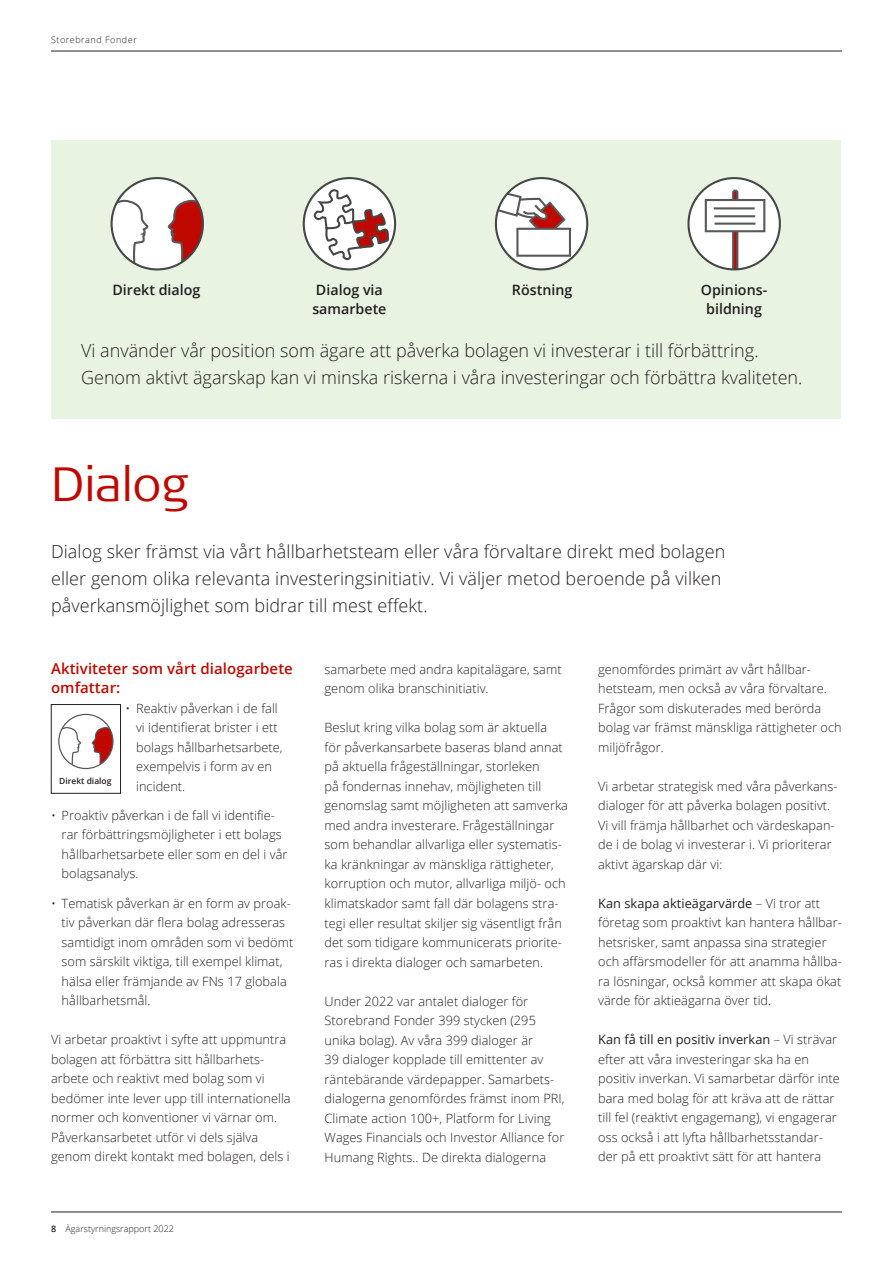
<style>
.page{position:relative;width:893px;height:1263px;background:#fff}
.page>*{position:absolute;margin:0;border:0;box-sizing:border-box;transform-origin:0 0}
.t1{font:300 48px "Signa Pro";letter-spacing:-.005em;color:#bf0900}
.Ingress{font:300 18px/27px "Open Sans";letter-spacing:.005em;color:#231f20}
.Mellanrubrik_1_10_13{font:600 15px/19.5px "Open Sans";letter-spacing:.005em;color:#bf0900}
.Mellanrubrik_2{font:600 14.25px/19px "Open Sans";color:#231f20;text-align:center}
.Brödtext_1_8_5_13{font:300 12.75px/19.5px "Open Sans";letter-spacing:.005em;color:#231f20}
.t2{font:300 9px "Open Sans";color:#231f20}
.t3{font:300 9px "Open Sans";letter-spacing:.06em;color:#231f20}
.Mellanrubrik_2-2{font:600 8.4px "Open Sans";color:#231f20}
.s1{font-weight:600}
.s2{font-weight:400}
</style>
<div class="page">
<hr style="left:51px;top:51px;width:791px;height:1px;background:#231f20">
<hr style="left:51px;top:1212px;width:791px;height:1px;background:#231f20">
<div style="left:51px;top:140px;width:789px;height:279px;background:#e8f3e1"></div>
<div style="left:496px;top:178px;width:91px;height:91px;background:#fff;border-radius:50%"></div>
<svg style="left:496px;top:190px;width:71px;height:50px"></svg>
<div style="left:516px;top:228px;width:55px;height:29px;background:#fff;border:2px solid #57585a"></div>
<div style="left:495px;top:177px;width:93px;height:93px;border:2px solid #474747;border-radius:50%"></div>
<div style="left:112px;top:178px;width:91px;height:91px;background:#fff;border-radius:50%"></div>
<svg style="left:168px;top:198px;width:35px;height:71px"></svg>
<svg style="left:112px;top:198px;width:36px;height:71px"></svg>
<div style="left:111px;top:177px;width:93px;height:93px;border:2px solid #474747;border-radius:50%"></div>
<svg style="left:304px;top:178px;width:91px;height:91px"></svg>
<div style="left:303px;top:177px;width:93px;height:93px;border:2px solid #474747;border-radius:50%"></div>
<svg style="left:314px;top:188px;width:77px;height:73px;background:#d5c4c3"></svg>
<div style="left:688px;top:178px;width:92px;height:91px;background:#fff;border-radius:50%"></div>
<svg style="left:732px;top:190px;width:6px;height:77px"></svg>
<div style="left:705px;top:199px;width:60px;height:33px;background:#fff;border:2px solid #57585a"></div>
<hr style="left:714px;top:207px;width:41px;height:2px;background:#57585a">
<hr style="left:714px;top:215px;width:41px;height:2px;background:#57585a">
<hr style="left:714px;top:223px;width:41px;height:2px;background:#57585a">
<div style="left:687px;top:177px;width:94px;height:93px;border:2px solid #474747;border-radius:50%"></div>
<svg style="left:92px;top:726px;width:21px;height:42px"></svg>
<svg style="left:59px;top:726px;width:22px;height:42px"></svg>
<div style="left:58px;top:714px;width:56px;height:55px;border:1px solid #57585a;border-radius:50%"></div>
<div style="left:51px;top:704px;width:70px;height:89px;border:1px solid #231f20"></div>
<p class="t3" style="left:51px;top:33px;width:87px">Storebrand Fonder</p>
<p class="Mellanrubrik_2" style="left:112px;top:280px;width:89px">Direkt dialog</p>
<p class="Mellanrubrik_2" style="left:316px;top:280px;width:68px">Dialog via</p>
<p class="Mellanrubrik_2" style="left:512px;top:280px;width:62px">Röstning</p>
<p class="Mellanrubrik_2" style="left:312px;top:299px;width:76px">samarbete</p>
<p class="Mellanrubrik_2" style="left:701px;top:280px;width:68px">Opinions&shy;bildning</p>
<p class="Ingress" style="left:81px;top:336px;width:723px">Vi använder vår position som ägare att påverka bolagen vi investerar i till förbättring.<br>Genom aktivt ägarskap kan vi minska riskerna i våra investeringar och förbättra kvaliteten.</p>
<h1 class="t1" style="left:51px;top:456px;width:139px">Dialog</h1>
<p class="Ingress" style="left:51px;top:538px;width:676px">Dialog sker främst via vårt hållbarhetsteam eller våra förvaltare direkt med bolagen eller genom olika relevanta investeringsinitiativ. Vi väljer metod beroende på vilken påverkansmöjlighet som bidrar till mest effekt.</p>
<p class="Mellanrubrik_1_10_13" style="left:51px;top:658px;width:243px">Aktiviteter som vårt dialogarbete omfattar:</p>
<p class="Brödtext_1_8_5_13" style="left:136px;top:698px;width:148px;text-indent:-11px">• Reaktiv påverkan i de fall vi identifierat brister i ett bolags hållbarhetsarbete, exempelvis i form av en incident.</p>
<p class="Brödtext_1_8_5_13" style="left:62px;top:805px;width:227px;text-indent:-11px">• Proaktiv påverkan i de fall vi identifie&shy;rar förbättringsmöjligheter i ett bolags hållbarhetsarbete eller som en del i vår bolagsanalys.</p>
<p class="Brödtext_1_8_5_13" style="left:62px;top:893px;width:233px;text-indent:-11px">• Tematisk påverkan är en form av proak&shy;tiv påverkan där flera bolag adresseras samtidigt inom områden som vi bedömt som särskilt viktiga, till exempel klimat, hälsa eller främjande av FNs 17 globala hållbarhetsmål.</p>
<p class="Brödtext_1_8_5_13" style="left:51px;top:1029px;width:241px">Vi arbetar proaktivt i syfte att uppmuntra bolagen att förbättra sitt hållbarhets&shy;arbete och reaktivt med bolag som vi bedömer inte lever upp till internationella normer och konventioner vi värnar om.<br>Påverkansarbetet utför vi dels själva genom direkt kontakt med bolagen, dels i</p>
<p class="Mellanrubrik_2-2" style="left:59px;top:775px;width:54px">Direkt dialog</p>
<p class="t2" style="left:51px;top:1222px;width:124px"><span class="s1">8</span> Ägarstyrningsrapport 2022</p>
<p class="Brödtext_1_8_5_13" style="left:325px;top:659px;width:238px">samarbete med andra kapitalägare, samt genom olika branschinitiativ.</p>
<p class="Brödtext_1_8_5_13" style="left:325px;top:718px;width:245px">Beslut kring vilka bolag som är aktuella<br>för påverkansarbete baseras bland annat på aktuella frågeställningar, storleken<br>på fondernas innehav, möjligheten till genomslag samt möjligheten att samverka med andra investerare. Frågeställningar som behandlar allvarliga eller systematis&shy;ka kränkningar av mänskliga rättigheter, korruption och mutor, allvarliga miljö- och klimatskador samt fall där bolagens stra&shy;tegi eller resultat skiljer sig väsentligt från det som tidigare kommunicerats priorite&shy;ras i direkta dialoger och samarbeten.</p>
<p class="Brödtext_1_8_5_13" style="left:325px;top:991px;width:242px">Under 2022 var antalet dialoger för Storebrand Fonder 399 stycken (295 unika bolag). Av våra 399 dialoger är<br>39 dialoger kopplade till emittenter av räntebärande värdepapper. Samarbets&shy;dialogerna genomfördes främst inom PRI, Climate action 100+, Platform for Living Wages Financials och Investor Alliance for Humang Rights.. De direkta dialogerna</p>
<p class="Brödtext_1_8_5_13" style="left:598px;top:659px;width:245px">genomfördes primärt av vårt hållbar&shy;hetsteam, men också av våra förvaltare.<br>Frågor som diskuterades med berörda bolag var främst mänskliga rättigheter och miljöfrågor.</p>
<p class="Brödtext_1_8_5_13" style="left:598px;top:776px;width:241px">Vi arbetar strategisk med våra påverkans&shy;dialoger för att påverka bolagen positivt.<br>Vi vill främja hållbarhet och värdeskapan&shy;de i de bolag vi investerar i. Vi prioriterar aktivt ägarskap där vi:</p>
<p class="Brödtext_1_8_5_13" style="left:598px;top:893px;width:245px"><span class="s2">Kan skapa aktieägarvärde</span> – Vi tror att företag som proaktivt kan hantera hållbar&shy;hetsrisker, samt anpassa sina strategier och affärsmodeller för att anamma hållba&shy;ra lösningar, också kommer att skapa ökat värde för aktieägarna över tid.</p>
<p class="Brödtext_1_8_5_13" style="left:598px;top:1029px;width:243px"><span class="s2">Kan få till en positiv inverkan</span> – Vi strävar efter att våra investeringar ska ha en positiv inverkan. Vi samarbetar därför inte bara med bolag för att kräva att de rättar till fel (reaktivt engagemang), vi engagerar oss också i att lyfta hållbarhetsstandar&shy;der på ett proaktivt sätt för att hantera</p>
</div>
